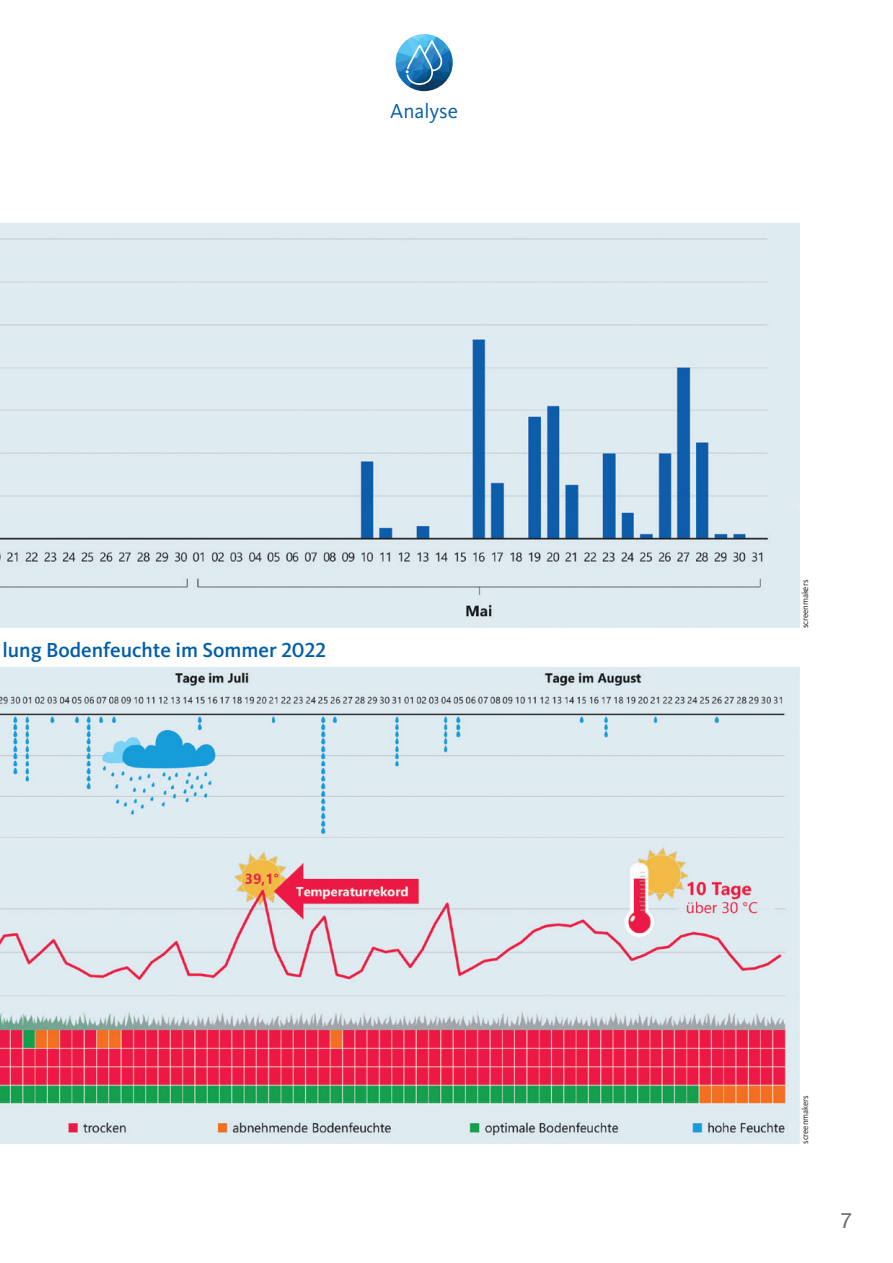
<style>
.page{position:relative;width:893px;height:1263px;background:#fff}
.page>*{position:absolute;margin:0;border:0;box-sizing:border-box;transform-origin:0 0}
.t1{font:500 21px "Kievit OT";color:#015dab}
.t2{font:21px "Kievit OT";color:#015dab}
.t3{font:21px "Helvetica Neue";color:#666b6b}
.t4{font:9px "Kievit OT";letter-spacing:-.01em;color:#231f20}
</style>
<div class="page">
<img style="left:396px;top:34px;width:57px;height:57px;border-radius:29px">
<svg style="left:405px;top:38px;width:38px;height:48px;background:#4995c6"></svg>
<img style="left:0;top:668px;width:799px;height:476px">
<img style="left:0;top:223px;width:799px;height:404px">
<p class="t2" style="left:390px;top:99px;width:69px">Analyse</p>
<p class="t1" style="left:2px;top:638px;width:325px">lung Bodenfeuchte im Sommer 2022</p>
<p class="t4" style="left:800px;top:628px;width:50px;rotate:-90deg">screenmakers</p>
<p class="t4" style="left:800px;top:1144px;width:50px;rotate:-90deg">screenmakers</p>
<p class="t3" style="left:840px;top:1205px;width:13px">7</p>
</div>
